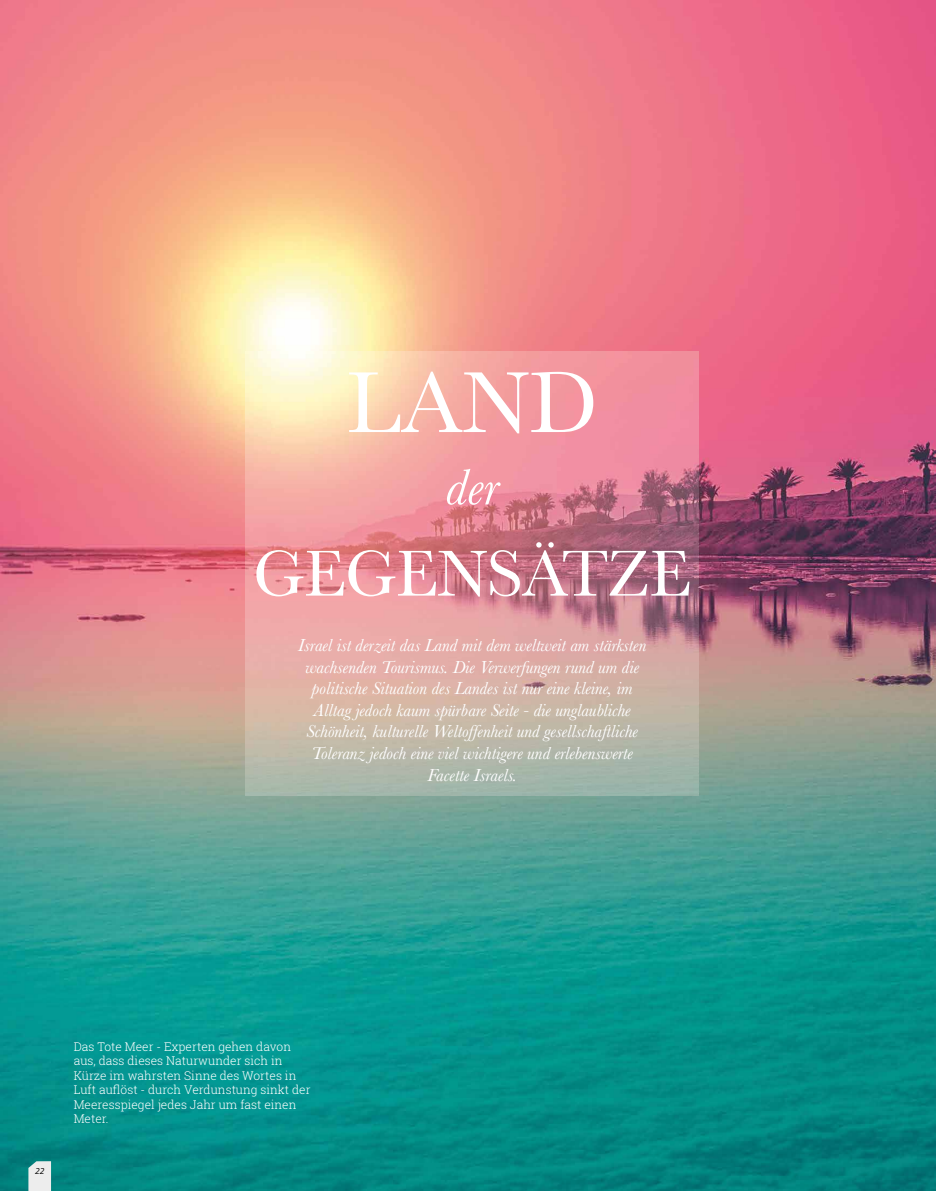
<style>
.page{position:relative;width:936px;height:1191px;background:#fff}
.page>*{position:absolute;margin:0;border:0;box-sizing:border-box;transform-origin:0 0}
.t1{font:90px "Baskerville";color:#fff}
.t2{font:67.5px "Baskerville";letter-spacing:-.015em;color:#fff}
.t3{font:italic 52.5px "Baskerville";color:#fff}
.t4{font:italic 18px/21.6px "Baskerville";color:#fff;text-align:center}
.t5{font:300 12px/14.4px "Roboto Slab";color:#fff}
.t6{font:italic 8.4px "Open Sans";color:#000}
</style>
<div class="page">
<img style="left:0;top:0;width:935px;height:1191px">
<svg style="left:28px;top:1161px;width:23px;height:30px"></svg>
<img style="left:246px;top:351px;width:452px;height:444px">
<h1 class="t1" style="left:346px;top:345px;width:253px">LAND</h1>
<h3 class="t3" style="left:445px;top:452px;width:55px">der</h3>
<h2 class="t2" style="left:253px;top:531px;width:440px">GEGENSÄTZE</h2>
<p class="t4" style="left:298px;top:634px;width:350px">Israel ist derzeit das Land mit dem weltweit am stärksten wachsenden Tourismus. Die Verwerfungen rund um die politische Situation des Landes ist nur eine kleine, im Alltag jedoch kaum spürbare Seite - die unglaubliche Schönheit, kulturelle Weltoffenheit und gesellschaftliche Toleranz jedoch eine viel wichtigere und erlebenswerte Facette Israels.</p>
<p class="t6" style="left:35px;top:1165px;width:11px">22</p>
<p class="t5" style="left:74px;top:1039px;width:238px">Das Tote Meer - Experten gehen davon aus, dass dieses Naturwunder sich in<br>Kürze im wahrsten Sinne des Wortes in<br>Luft auflöst - durch Verdunstung sinkt der<br>Meeresspiegel jedes Jahr um fast einen<br>Meter.</p>
</div>
